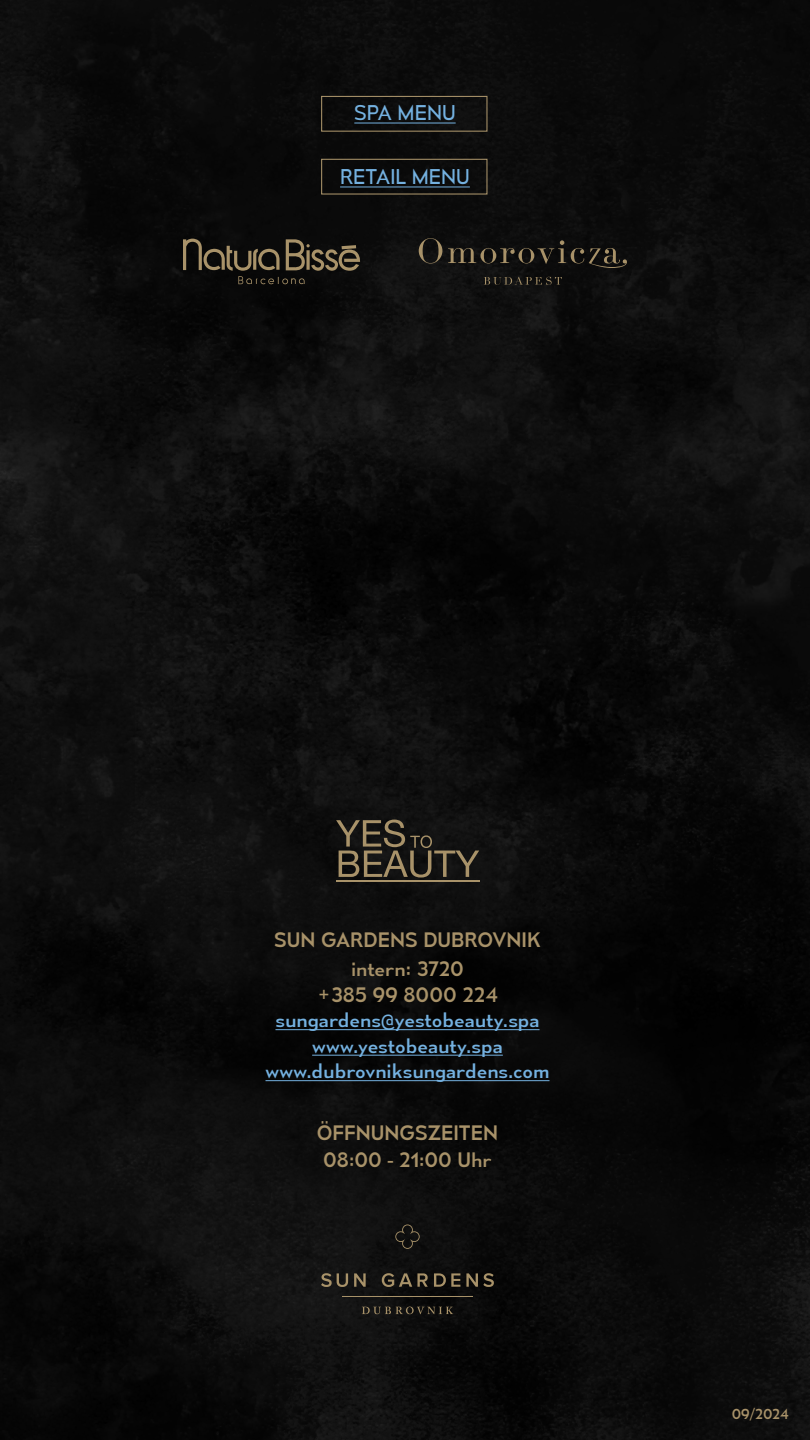
<style>
.page{position:relative;width:810px;height:1440px;background:#fff}
.page>*{position:absolute;margin:0;border:0;box-sizing:border-box;transform-origin:0 0}
.t1{font:19.5px/25.5px "Mesmerize Rg";color:#74b1e0;text-align:center}
.t2{font:19.5px/29.2px "Mesmerize Rg";color:#a89269;text-align:center}
.t3{font:19.5px "Mesmerize Bk";color:#74b1e0}
.t4{font:13.5px "Mesmerize Rg";color:#a89269}
</style>
<div class="page">
<img style="left:0;top:0;width:810px;height:1440px">
<svg style="left:395px;top:1224px;width:25px;height:25px"></svg>
<svg style="left:321px;top:1273px;width:27px;height:14px"></svg>
<svg style="left:354px;top:1273px;width:12px;height:14px"></svg>
<svg style="left:382px;top:1273px;width:46px;height:14px"></svg>
<svg style="left:434px;top:1273px;width:26px;height:14px"></svg>
<svg style="left:466px;top:1273px;width:28px;height:14px"></svg>
<svg style="left:362px;top:1307px;width:91px;height:7px"></svg>
<hr style="left:342px;top:1296px;width:131px;height:1px;background:#a89269">
<svg style="left:419px;top:238px;width:23px;height:26px"></svg>
<svg style="left:484px;top:277px;width:78px;height:8px"></svg>
<svg style="left:448px;top:240px;width:179px;height:28px"></svg>
<svg style="left:183px;top:239px;width:178px;height:45px"></svg>
<hr style="left:275px;top:1029px;width:265px;height:1px;background:#74b1e0">
<hr style="left:312px;top:1055px;width:191px;height:1px;background:#74b1e0">
<hr style="left:266px;top:1080px;width:284px;height:1px;background:#74b1e0">
<hr style="left:336px;top:880px;width:143px;height:2px;background:#a89269">
<svg style="left:336px;top:820px;width:143px;height:58px"></svg>
<hr style="left:354px;top:123px;width:102px;height:1px;background:#74b1e0">
<hr style="left:340px;top:187px;width:130px;height:1px;background:#74b1e0">
<div style="left:321px;top:96px;width:167px;height:36px;border:1px solid #a89269"></div>
<div style="left:321px;top:159px;width:167px;height:36px;border:1px solid #a89269"></div>
<p class="t3" style="left:354px;top:101px;width:103px">SPA MENU</p>
<p class="t3" style="left:340px;top:165px;width:131px">RETAIL MENU</p>
<p class="t2" style="left:274px;top:925px;width:268px">SUN GARDENS DUBROVNIK intern: 3720</p>
<p class="t2" style="left:317px;top:979px;width:182px">+385 99 8000 224</p>
<p class="t1" style="left:266px;top:1007px;width:285px">sungardens@yestobeauty.spa www.yestobeauty.spa www.dubrovniksungardens.com</p>
<p class="t2" style="left:317px;top:1118px;width:183px">ÖFFNUNGSZEITEN</p>
<p class="t2" style="left:323px;top:1145px;width:170px">08:00 - 21:00 Uhr</p>
<p class="t4" style="left:732px;top:1405px;width:59px">09/2024</p>
</div>
